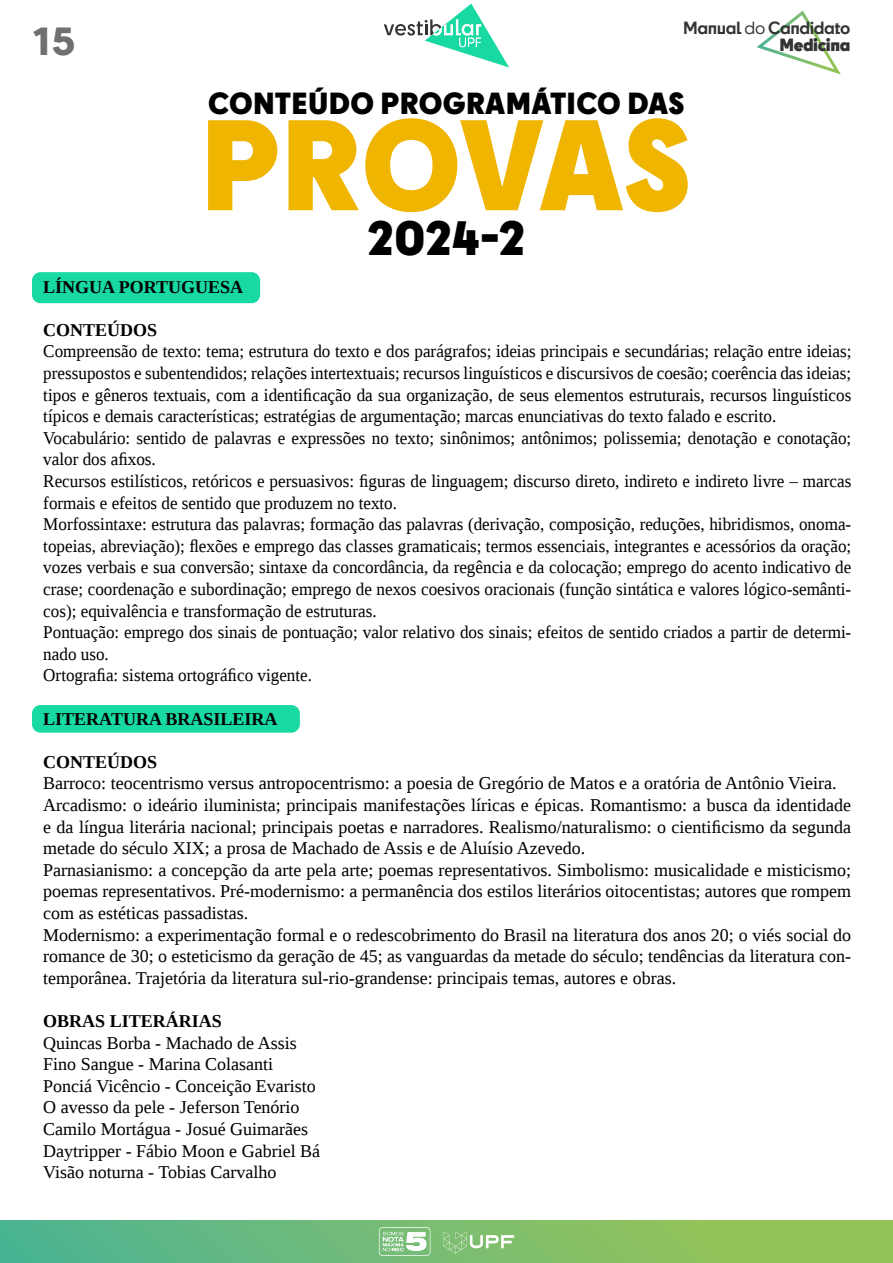
<style>
.page{position:relative;width:893px;height:1263px;background:#fff}
.page>*{position:absolute;margin:0;border:0;box-sizing:border-box;transform-origin:0 0}
.t1{font:900 120px "Cy";letter-spacing:-.015em;color:#f0b500}
.t2{font:900 45px "Cy";color:#000}
.t3{font:700 39px "Bergen Text";color:#70706e;scale:1.05 1}
.t4{font:900 28.5px "Cy";letter-spacing:.01em;color:#000}
.t5{font:18px/21.6px "Liberation Serif";color:#000;scale:.95 1}
.t6{font:18px/21.6px "Liberation Serif";color:#000}
.t7{font:700 18px "Liberation Serif";color:#000}
.t8{font:700 16.5px "Cy";letter-spacing:-.03em;color:#333}
.t9{font:900 16.5px "Cy";letter-spacing:-.025em;color:#333}
.s1{font-weight:400}
</style>
<div class="page">
<svg style="left:756px;top:10px;width:85px;height:65px"></svg>
<div style="left:0;top:1220px;width:893px;height:43px;background:linear-gradient(to right,#4fb493,#a0c550)"></div>
<svg style="left:444px;top:1231px;width:70px;height:22px;background:#97ca8b"></svg>
<svg style="left:379px;top:1227px;width:51px;height:29px"></svg>
<svg style="left:384px;top:4px;width:125px;height:64px"></svg>
<div style="left:32px;top:272px;width:228px;height:31px;background:#17d9a1;border-radius:9px"></div>
<div style="left:32px;top:705px;width:268px;height:28px;background:#17d9a1;border-radius:9px"></div>
<p class="t8" style="left:683px;top:16px;width:169px">Manual <span class="s1">do</span> Candidato</p>
<h3 class="t3" style="left:33px;top:14px;width:43px">15</h3>
<p class="t9" style="left:779px;top:32px;width:73px">Medicina</p>
<h3 class="t4" style="left:208px;top:81px;width:478px">CONTEÚDO PROGRAMÁTICO DAS</h3>
<h1 class="t1" style="left:200px;top:70px;width:494px">PROVAS</h1>
<h2 class="t2" style="left:367px;top:203px;width:160px">2024-2</h2>
<p class="t7" style="left:43px;top:274px;width:201px">LÍNGUA PORTUGUESA</p>
<p class="t7" style="left:43px;top:318px;width:116px">CONTEÚDOS</p>
<p class="t5" style="left:43px;top:340px;width:852px">Compreensão de texto: tema; estrutura do texto e dos parágrafos; ideias principais e secundárias; relação entre ideias; pressupostos e subentendidos; relações intertextuais; recursos linguísticos e discursivos de coesão; coerência das ideias; tipos e gêneros textuais, com a identificação da sua organização, de seus elementos estruturais, recursos linguísticos típicos e demais características; estratégias de argumentação; marcas enunciativas do texto falado e escrito.<br>Vocabulário: sentido de palavras e expressões no texto; sinônimos; antônimos; polissemia; denotação e conotação; valor dos afixos.<br>Recursos estilísticos, retóricos e persuasivos: figuras de linguagem; discurso direto, indireto e indireto livre – marcas formais e efeitos de sentido que produzem no texto.<br>Morfossintaxe: estrutura das palavras; formação das palavras (derivação, composição, reduções, hibridismos, onoma&shy;topeias, abreviação); flexões e emprego das classes gramaticais; termos essenciais, integrantes e acessórios da oração; vozes verbais e sua conversão; sintaxe da concordância, da regência e da colocação; emprego do acento indicativo de crase; coordenação e subordinação; emprego de nexos coesivos oracionais (função sintática e valores lógico-semânti&shy;cos); equivalência e transformação de estruturas.<br>Pontuação: emprego dos sinais de pontuação; valor relativo dos sinais; efeitos de sentido criados a partir de determi&shy;nado uso.<br>Ortografia: sistema ortográfico vigente.</p>
<p class="t7" style="left:43px;top:706px;width:236px">LITERATURA BRASILEIRA</p>
<p class="t7" style="left:43px;top:750px;width:116px">CONTEÚDOS</p>
<p class="t6" style="left:43px;top:772px;width:809px">Barroco: teocentrismo versus antropocentrismo: a poesia de Gregório de Matos e a oratória de Antônio Vieira.<br>Arcadismo: o ideário iluminista; principais manifestações líricas e épicas. Romantismo: a busca da identidade e da língua literária nacional; principais poetas e narradores. Realismo/naturalismo: o cientificismo da segunda metade do século XIX; a prosa de Machado de Assis e de Aluísio Azevedo.<br>Parnasianismo: a concepção da arte pela arte; poemas representativos. Simbolismo: musicalidade e misticismo; poemas representativos. Pré-modernismo: a permanência dos estilos literários oitocentistas; autores que rompem com as estéticas passadistas.<br>Modernismo: a experimentação formal e o redescobrimento do Brasil na literatura dos anos 20; o viés social do romance de 30; o esteticismo da geração de 45; as vanguardas da metade do século; tendências da literatura con&shy;temporânea. Trajetória da literatura sul-rio-grandense: principais temas, autores e obras.</p>
<p class="t7" style="left:43px;top:1009px;width:180px">OBRAS LITERÁRIAS</p>
<p class="t6" style="left:43px;top:1032px;width:278px">Quincas Borba - Machado de Assis Fino Sangue - Marina Colasanti Ponciá Vicêncio - Conceição Evaristo O avesso da pele - Jeferson Tenório Camilo Mortágua - Josué Guimarães Daytripper - Fábio Moon e Gabriel Bá Visão noturna - Tobias Carvalho</p>
</div>
